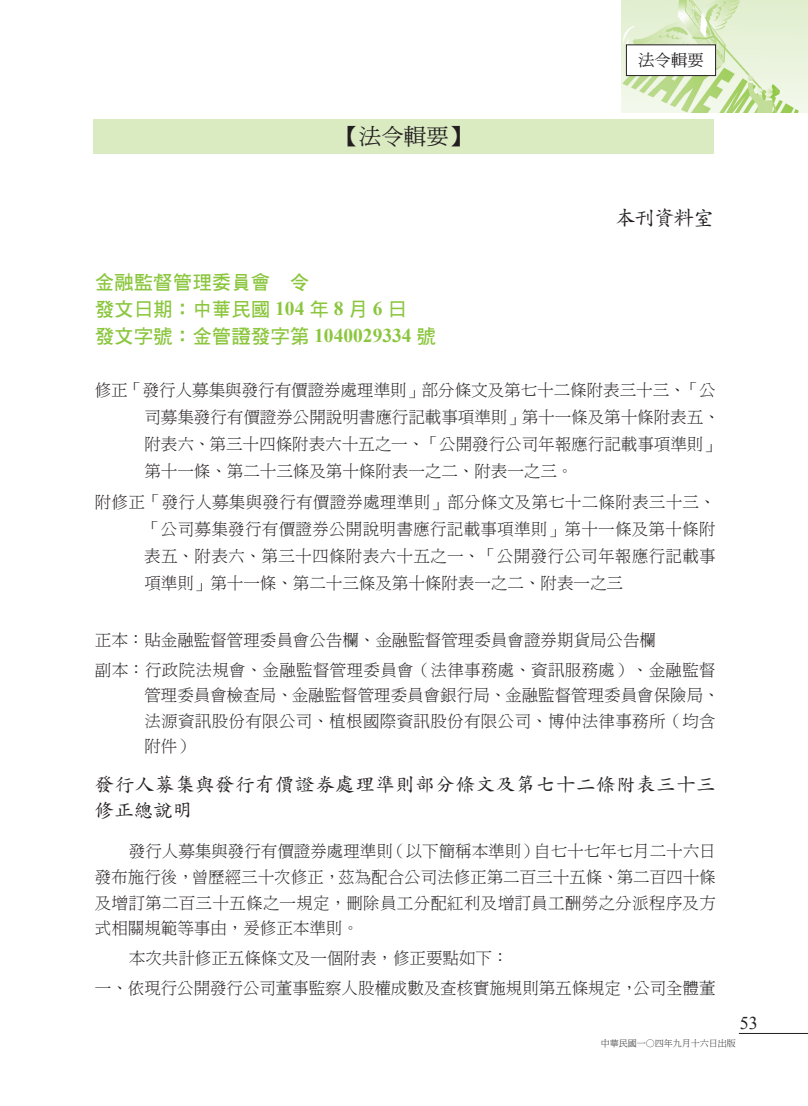
<style>
.page{position:relative;width:808px;height:1106px;background:#fff}
.page>*{position:absolute;margin:0;border:0;box-sizing:border-box;transform-origin:0 0}
.t1{font:22.5px "DF Ming Md HK BF";color:#231f20}
.t2{font:21px "DF Kai Shu Md HK BF";letter-spacing:-.07em;color:#231f20}
.t3{font:19.5px/27px "DF Hei Bd HK BF";color:#8bc63e}
.t4{font:19.5px/25.7px "DF Kai Shu Md HK BF";letter-spacing:.03em;color:#231f20}
.t5{font:18px "Times New Roman";color:#231f20}
.t6{font:16.5px/27px "DF Ming Lt HK BF";color:#231f20}
.t7{font:16.5px "DF Ming Md HK BF";color:#231f20}
.t8{font:9px "DF Ming Lt HK BF";color:#231f20}
.s1{font-family:"Times New Roman";font-weight:700}
</style>
<div class="page">
<img style="left:621px;top:0;width:187px;height:112px">
<hr style="left:739px;top:1033px;width:69px;height:1px;background:#231f20">
<div style="left:626px;top:45px;width:89px;height:31px;background:#fff"></div>
<div style="left:626px;top:44px;width:90px;height:32px;border:1px solid #231f20"></div>
<div style="left:94px;top:119px;width:620px;height:34px;background:#daeac1"></div>
<h1 class="t1" style="left:336px;top:125px;width:137px">【法令輯要】</h1>
<p class="t7" style="left:638px;top:52px;width:67px">法令輯要</p>
<p class="t2" style="left:615px;top:207px;width:101px">本刊資料室</p>
<p class="t3" style="left:95px;top:269px;width:343px">金融監督管理委員會 令<br>發文日期：中華民國 <span class="s1">104</span> 年 <span class="s1">8</span> 月 <span class="s1">6</span> 日<br>發文字號：金管證發字第 <span class="s1">1040029334</span> 號</p>
<p class="t6" style="left:144px;top:376px;width:577px;text-indent:-50px">修正「發行人募集與發行有價證券處理準則」部分條文及第七十二條附表三十三、「公司募集發行有價證券公開說明書應行記載事項準則」第十一條及第十條附表五、附表六、第三十四條附表六十五之一、「公開發行公司年報應行記載事項準則」第十一條、第二十三條及第十條附表一之二、附表一之三。</p>
<p class="t6" style="left:144px;top:488px;width:573px;text-align:justify;text-indent:-49px">附修正「發行人募集與發行有價證券處理準則」部分條文及第七十二條附表三十三、「公司募集發行有價證券公開說明書應行記載事項準則」第十一條及第十條附表五、附表六、第三十四條附表六十五之一、「公開發行公司年報應行記載事項準則」第十一條、第二十三條及第十條附表一之二、附表一之三</p>
<p class="t6" style="left:95px;top:625px;width:622px;line-height:29.7px">正本：貼金融監督管理委員會公告欄、金融監督管理委員會證券期貨局公告欄<br>副本：行政院法規會、金融監督管理委員會（法律事務處、資訊服務處）、金融監督</p>
<p class="t6" style="left:144px;top:682px;width:577px;line-height:25.5px">管理委員會檢查局、金融監督管理委員會銀行局、金融監督管理委員會保險局、法源資訊股份有限公司、植根國際資訊股份有限公司、博仲法律事務所（均含附件）</p>
<p class="t4" style="left:95px;top:771px;width:622px">發行人募集與發行有價證券處理準則部分條文及第七十二條附表三十三修正總說明</p>
<p class="t6" style="left:95px;top:838px;width:622px;line-height:25.7px;text-align:justify;text-indent:34px">發行人募集與發行有價證券處理準則（以下簡稱本準則）自七十七年七月二十六日發布施行後，曾歷經三十次修正，茲為配合公司法修正第二百三十五條、第二百四十條及增訂第二百三十五條之一規定，刪除員工分配紅利及增訂員工酬勞之分派程序及方式相關規範等事由，爰修正本準則。</p>
<p class="t6" style="left:95px;top:943px;width:622px;line-height:30px;text-indent:34px">本次共計修正五條條文及一個附表，修正要點如下：<br>一、依現行公開發行公司董事監察人股權成數及查核實施規則第五條規定，公司全體董</p>
<p class="t5" style="left:740px;top:1010px;width:19px">53</p>
<p class="t8" style="left:601px;top:1039px;width:136px">中華民國一○四年九月十六日出版</p>
</div>
